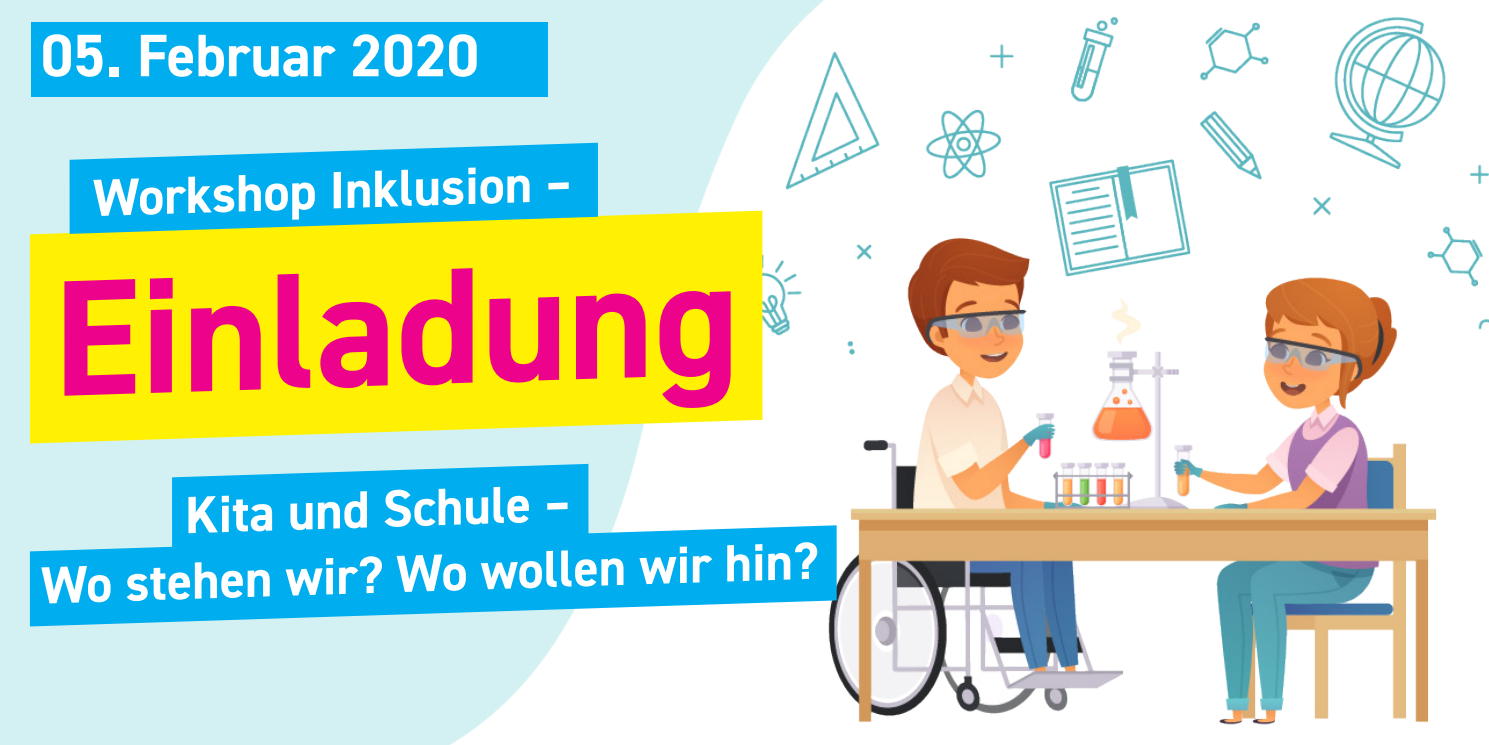
<style>
.page{position:relative;width:1489px;height:745px;background:#fff}
.page>*{position:absolute;margin:0;border:0;box-sizing:border-box;transform-origin:0 0}
.t1{font:700 165.5px "DIN2014";color:#ed028c}
.t2{font:700 60px "DIN2014";color:#fff}
.t3{font:700 52.5px "DIN2014";color:#fff}
</style>
<div class="page">
<img style="left:0;top:0;width:1488px;height:744px">
<div style="left:30px;top:210px;width:732px;height:233px;background:#fff101"></div>
<svg style="left:172px;top:463px;width:416px;height:62px;background:#1ab6ef"></svg>
<svg style="left:70px;top:143px;width:528px;height:91px;background:#2bbad9"></svg>
<div style="left:31px;top:22px;width:516px;height:74px;background:#00aeef"></div>
<svg style="left:30px;top:525px;width:806px;height:101px;background:#29baf0"></svg>
<p class="t2" style="left:41px;top:16px;width:439px">05. Februar 2020</p>
<p class="t3" style="left:91px;top:164px;width:480px;rotate:-2deg">Workshop Inklusion –</p>
<p class="t1" style="left:47px;top:229px;width:687px;rotate:-2deg">Einladung</p>
<p class="t3" style="left:183px;top:480px;width:387px;rotate:-2deg">Kita und Schule –</p>
<p class="t3" style="left:39px;top:551px;width:779px;rotate:-2deg">Wo stehen wir? Wo wollen wir hin?</p>
</div>
